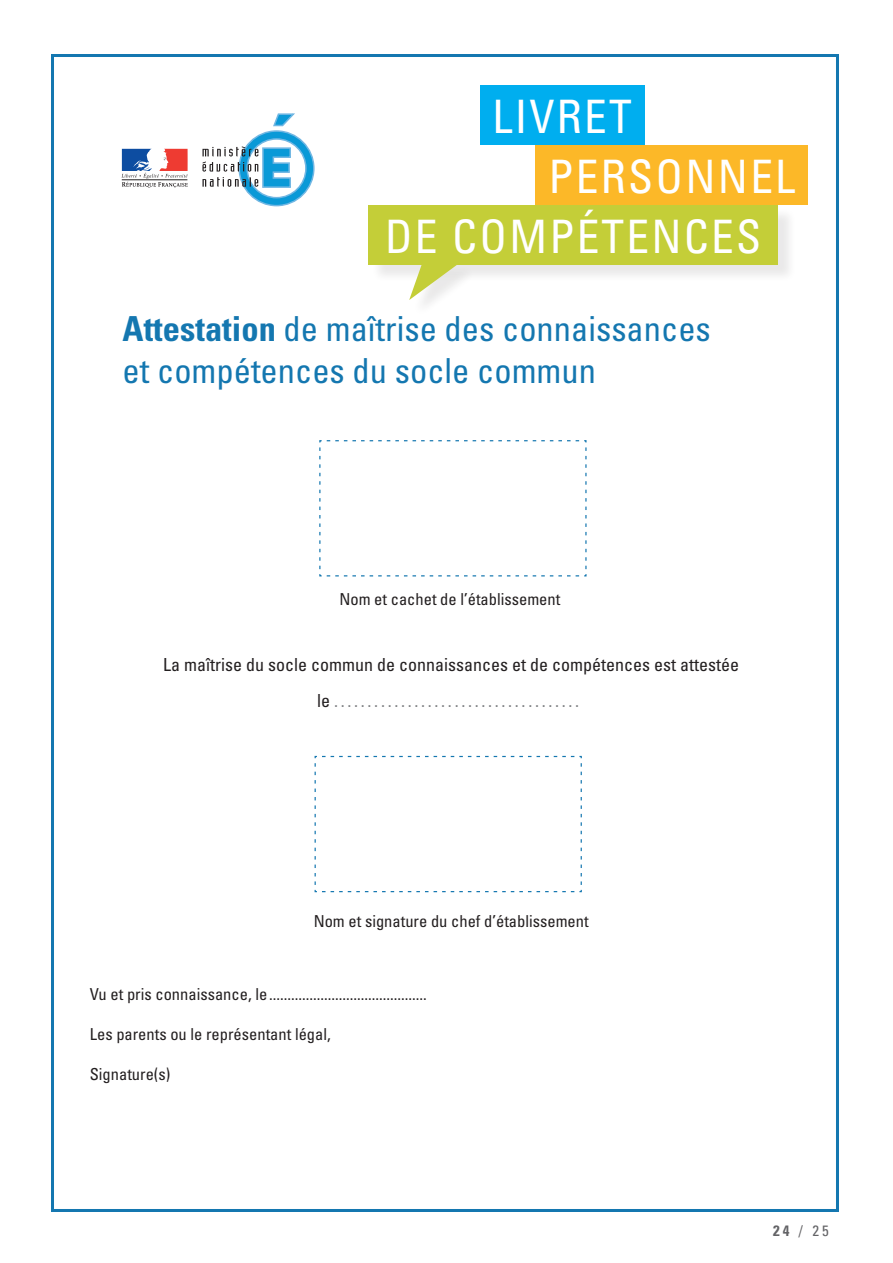
<style>
.page{position:relative;width:893px;height:1263px;background:#fff}
.page>*{position:absolute;margin:0;border:0;box-sizing:border-box;transform-origin:0 0}
.t1{font:condensed 46.05px "Univers";letter-spacing:.05em;color:#fff}
.t2{font:condensed 34.5px/41.4px "Univers";color:#1477b0}
.t3{font:condensed 18px/36px "Univers";color:#231f20;text-align:center}
.t4{font:condensed 16.5px "Univers";color:#231f20}
.t5{font:condensed 15px "Univers";color:#636366}
.s1{font-weight:700}
.s2{color:#808285}
</style>
<div class="page">
<svg style="left:319px;top:440px;width:268px;height:137px"></svg>
<svg style="left:314px;top:755px;width:268px;height:138px"></svg>
<svg style="left:121px;top:149px;width:67px;height:39px"></svg>
<svg style="left:202px;top:113px;width:113px;height:94px"></svg>
<div style="left:480px;top:85px;width:164px;height:60px;background:#00aeef"></div>
<div style="left:536px;top:145px;width:272px;height:60px;background:#fcb828"></div>
<div style="left:371px;top:207px;width:425px;height:76px;background:#231f20;opacity:.1"></div>
<div style="left:369px;top:205px;width:409px;height:59px;background:#c4ce38"></div>
<div style="left:411px;top:266px;width:64px;height:52px;background:#231f20;opacity:.1"></div>
<svg style="left:409px;top:264px;width:50px;height:36px"></svg>
<h1 class="t1" style="left:492px;top:88px;width:141px">LIVRET</h1>
<h1 class="t1" style="left:549px;top:148px;width:248px">PERSONNEL</h1>
<h1 class="t1" style="left:385px;top:207px;width:378px">DE COMPÉTENCES</h1>
<h2 class="t2" style="left:123px;top:307px;width:590px"><span class="s1">Attestation</span> de maîtrise des connaissances et compétences du socle commun</h2>
<p class="t4" style="left:339px;top:588px;width:222px">Nom et cachet de l’établissement</p>
<p class="t3" style="left:163px;top:646px;width:577px">La maîtrise du socle commun de connaissances et de compétences est attestée le <span class="s2">.....................................</span></p>
<p class="t4" style="left:314px;top:910px;width:276px">Nom et signature du chef d’établissement</p>
<p class="t4" style="left:90px;top:984px;width:338px">Vu et pris connaissance, le...........................................</p>
<p class="t4" style="left:90px;top:1023px;width:243px">Les parents ou le représentant légal,</p>
<p class="t4" style="left:90px;top:1063px;width:82px">Signature(s)</p>
<p class="t5" style="left:773px;top:1221px;width:57px"><span class="s1">24</span> / 25</p>
</div>
